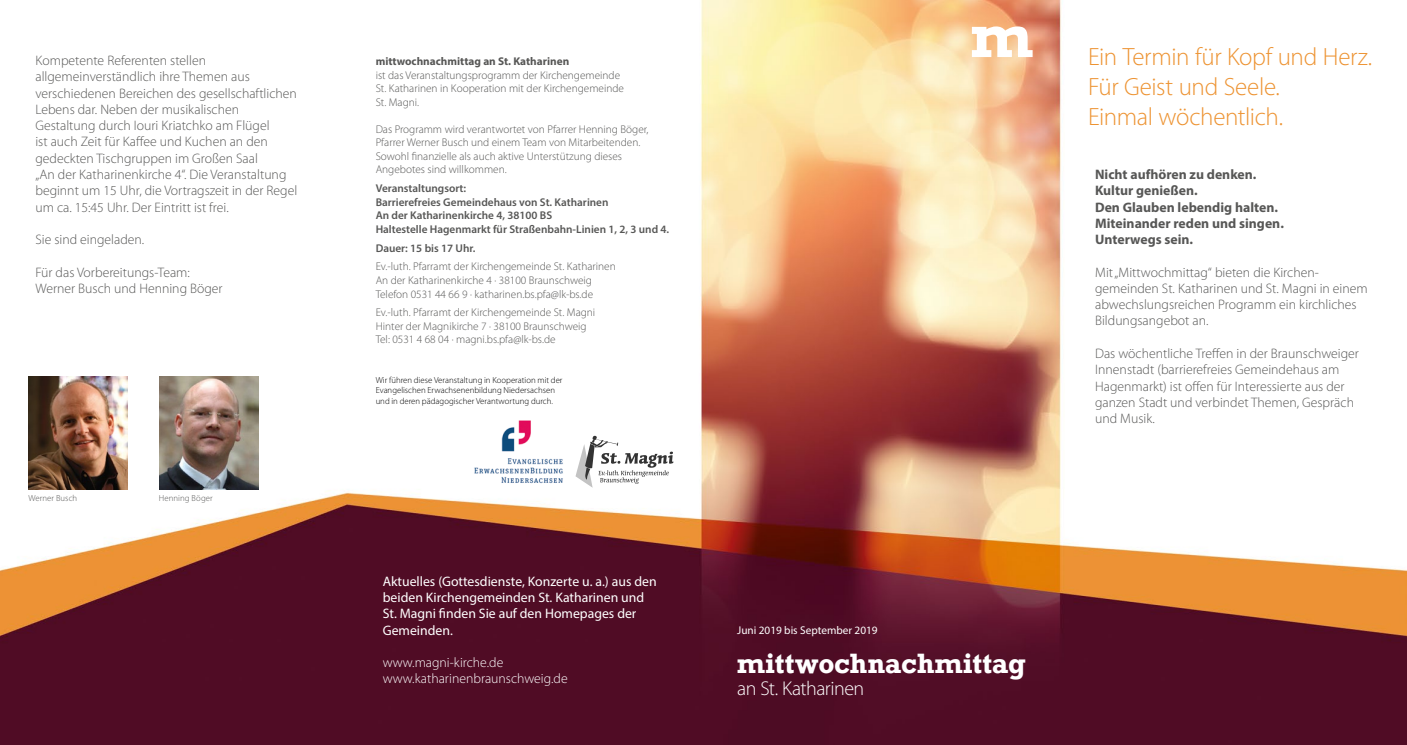
<style>
.page{position:relative;width:1407px;height:745px;background:#fff}
.page>*{position:absolute;margin:0;border:0;box-sizing:border-box;transform-origin:0 0}
.t1{font:700 58.75px "Rockwell";color:#fff}
.t2{font:700 26.25px "Rockwell";letter-spacing:-.005em;color:#fff}
.t3{font:300 25px/30px "Myriad Pro";letter-spacing:-.015em;color:#ed9332}
.t4{font:300 20px "Myriad Pro";letter-spacing:-.025em;color:#fff}
.t5{font:300 13.75px/16.2px "Myriad Pro";color:#575756}
.t6{font:13.75px/16.2px "Myriad Pro";color:#fff}
.t7{font:700 13.75px/16.2px "Myriad Pro";color:#575756}
.t8{font:300 13.75px/16.2px "Myriad Pro";color:#fff}
.t9{font:300 11.25px/13.5px "Myriad Pro";color:#575756}
.t10{font:600 11.25px/13.5px "Myriad Pro";color:#575756}
.t11{font:700 11.25px "Myriad Pro";color:#575756}
.t12{font:11.25px "Myriad Pro";color:#fff}
.t13{font:300 8.75px/10.5px "Myriad Pro";color:#000}
.t14{font:300 8.75px "Myriad Pro";letter-spacing:.01em;color:#575756}
</style>
<div class="page">
<img style="left:0;top:0;width:1407px;height:744px">
<img style="left:159px;top:376px;width:99px;height:113px">
<img style="left:28px;top:376px;width:99px;height:113px">
<svg style="left:575px;top:435px;width:98px;height:52px"></svg>
<img style="left:464px;top:408px;width:109px;height:86px">
<p class="t5" style="left:35px;top:52px;width:263px">Kompetente Referenten stellen allgemeinverständlich ihre Themen aus verschiedenen Bereichen des gesellschaftlichen Lebens dar. Neben der musikalischen Gestaltung durch Iouri Kriatchko am Flügel<br>ist auch Zeit für Kaffee und Kuchen an den gedeckten Tischgruppen im Großen Saal<br>„An der Katharinenkirche 4“. Die Veranstaltung beginnt um 15 Uhr, die Vortragszeit in der Regel um ca. 15:45 Uhr. Der Eintritt ist frei.</p>
<p class="t5" style="left:35px;top:231px;width:110px">Sie sind eingeladen.</p>
<p class="t5" style="left:35px;top:263px;width:189px">Für das Vorbereitungs-Team:<br>Werner Busch und Henning Böger</p>
<p class="t14" style="left:28px;top:492px;width:50px">Werner Busch</p>
<p class="t14" style="left:159px;top:492px;width:55px">Henning Böger</p>
<p class="t11" style="left:376px;top:54px;width:195px">mittwochnachmittag an St. Katharinen</p>
<p class="t9" style="left:376px;top:68px;width:250px">ist das Veranstaltungsprogramm der Kirchengemeinde<br>St. Katharinen in Kooperation mit der Kirchengemeinde<br>St. Magni.</p>
<p class="t9" style="left:376px;top:122px;width:274px">Das Programm wird verantwortet von Pfarrer Henning Böger, Pfarrer Werner Busch und einem Team von Mitarbeitenden.<br>Sowohl finanzielle als auch aktive Unterstützung dieses Angebotes sind willkommen.</p>
<p class="t10" style="left:376px;top:181px;width:295px">Veranstaltungsort:<br>Barrierefreies Gemeindehaus von St. Katharinen<br>An der Katharinenkirche 4, 38100 BS<br>Haltestelle Hagenmarkt für Straßenbahn-Linien 1, 2, 3 und 4.</p>
<p class="t10" style="left:376px;top:241px;width:101px">Dauer: 15 bis 17 Uhr.</p>
<p class="t9" style="left:376px;top:260px;width:242px">Ev.-luth. Pfarramt der Kirchengemeinde St. Katharinen<br>An der Katharinenkirche 4 · 38100 Braunschweig<br>Telefon 0531 44 66 9 · katharinen.bs.pfa@lk-bs.de</p>
<p class="t9" style="left:376px;top:305px;width:221px">Ev.-luth. Pfarramt der Kirchengemeinde St. Magni<br>Hinter der Magnikirche 7 · 38100 Braunschweig<br>Tel: 0531 4 68 04 · magni.bs.pfa@lk-bs.de</p>
<p class="t13" style="left:376px;top:374px;width:188px">Wir führen diese Veranstaltung in Kooperation mit der<br>Evangelischen Erwachsenenbildung Niedersachsen und in deren pädagogischer Verantwortung durch.</p>
<p class="t6" style="left:383px;top:572px;width:275px">Aktuelles (Gottesdienste, Konzerte u. a.) aus den beiden Kirchengemeinden St. Katharinen und St. Magni finden Sie auf den Homepages der Gemeinden.</p>
<p class="t8" style="left:383px;top:653px;width:186px">www.magni-kirche.de www.katharinenbraunschweig.de</p>
<h1 class="t1" style="left:970px;top:-2px;width:65px">m</h1>
<h3 class="t3" style="left:1088px;top:41px;width:286px">Ein Termin für Kopf und Herz.<br>Für Geist und Seele.<br>Einmal wöchentlich.</h3>
<p class="t7" style="left:1095px;top:166px;width:190px">Nicht aufhören zu denken.<br>Kultur genießen.<br>Den Glauben lebendig halten.<br>Miteinander reden und singen.<br>Unterwegs sein.</p>
<p class="t5" style="left:1095px;top:263px;width:274px">Mit „Mittwochmittag“ bieten die Kirchen&shy;gemeinden St. Katharinen und St. Magni in einem abwechslungsreichen Programm ein kirchliches Bildungsangebot an.</p>
<p class="t5" style="left:1095px;top:345px;width:265px">Das wöchentliche Treffen in der Braunschweiger Innenstadt (barrierefreies Gemeindehaus am Hagenmarkt) ist offen für Interessierte aus der ganzen Stadt und verbindet Themen, Gespräch und Musik.</p>
<p class="t12" style="left:737px;top:623px;width:142px">Juni 2019 bis September 2019</p>
<h2 class="t2" style="left:737px;top:645px;width:290px">mittwochnachmittag</h2>
<h3 class="t4" style="left:737px;top:675px;width:129px">an St. Katharinen</h3>
</div>
